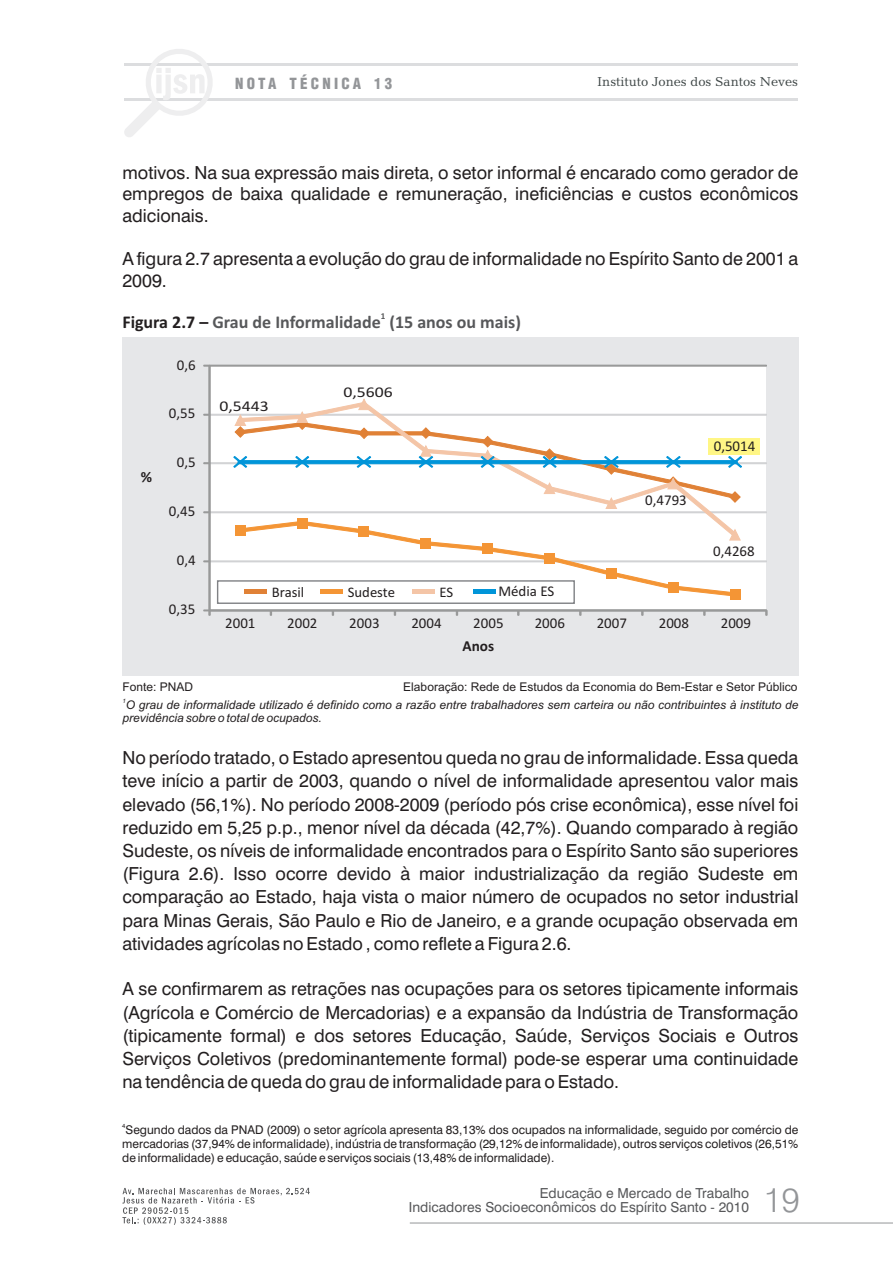
<style>
.page{position:relative;width:893px;height:1263px;background:#fff}
.page>*{position:absolute;margin:0;border:0;box-sizing:border-box;transform-origin:0 0}
.t1{font:300 33.9px "Swiss 721 BT";color:#939598}
.t2{font:18px/23.2px "Swiss 721 BT";color:#231f20;text-align:justify}
.t3{font:700 18px "Calibri";color:#57585a}
.t4{font:700 15.45px "Calibri";color:#231f20}
.t5{font:700 15.3px "Calibri";color:#231f20}
.t6{font:15px "Calibri";color:#231f20}
.t7{font:900 condensed 15px "Helvetica LT";letter-spacing:.215em;color:#939598}
.t8{font:15px "Calibri";color:#231f20;scale:1.19 1}
.t9{font:14.7px "Calibri";color:#231f20}
.t10{font:13.8px/14.2px "Swiss 721 BT";color:#57585a;text-align:right}
.t11{font:13.2px "Candida BT";color:#3c4444}
.t12{font:12px/14.4px "Swiss 721 BT";color:#231f20;text-align:justify}
.t13{font:italic 12px/13.4px "Arial";color:#231f20}
.t14{font:12px "Arial";color:#231f20}
.t15{font:700 9px "Calibri";color:#57585a}
.t16{font:italic 6px "Arial";color:#231f20}
.t17{font:6px "Swiss 721 BT";color:#231f20}
.s1{color:#231f20}
</style>
<div class="page">
<svg style="left:122px;top:1188px;width:188px;height:37px"></svg>
<hr style="left:410px;top:1222px;width:483px;height:1px;background:#939598">
<hr style="left:124px;top:64px;width:674px;height:2px;background:#dcdddf">
<hr style="left:124px;top:98px;width:674px;height:3px;background:#dcdddf">
<svg style="left:124px;top:49px;width:92px;height:88px"></svg>
<div style="left:122px;top:338px;width:676px;height:338px;background:#e6e7e9"></div>
<svg style="left:203px;top:365px;width:565px;height:251px;background:#f4f2ee"></svg>
<div style="left:244px;top:589px;width:22px;height:5px;background:#e08136"></div>
<div style="left:320px;top:589px;width:22px;height:5px;background:#f49535"></div>
<div style="left:413px;top:589px;width:22px;height:5px;background:#f4c5a7"></div>
<div style="left:473px;top:589px;width:22px;height:5px;background:#0095d9"></div>
<p class="t7" style="left:235px;top:77px;width:159px">NOTA TÉCNICA 13</p>
<p class="t11" style="left:597px;top:76px;width:202px">Instituto Jones dos Santos Neves</p>
<p class="t2" style="left:122px;top:163px;width:677px;line-height:21.6px">motivos. Na sua expressão mais direta, o setor informal é encarado como gerador de empregos de baixa qualidade e remuneração, ineficiências e custos econômicos adicionais.</p>
<p class="t2" style="left:122px;top:249px;width:677px;line-height:21.6px">A figura 2.7 apresenta a evolução do grau de informalidade no Espírito Santo de 2001 a<br>2009.</p>
<p class="t15" style="left:381px;top:312px;width:6px">1</p>
<p class="t3" style="left:122px;top:314px;width:400px"><span class="s1">Figura 2.7 –</span> Grau de Informalidade (15 anos ou mais)</p>
<p class="t4" style="left:141px;top:470px;width:13px">%</p>
<p class="t6" style="left:177px;top:359px;width:20px">0,6</p>
<p class="t6" style="left:169px;top:407px;width:28px">0,55</p>
<p class="t6" style="left:177px;top:456px;width:20px">0,5</p>
<p class="t6" style="left:169px;top:505px;width:28px">0,45</p>
<p class="t6" style="left:177px;top:554px;width:20px">0,4</p>
<p class="t6" style="left:169px;top:603px;width:28px">0,35</p>
<p class="t8" style="left:219px;top:400px;width:43px">0,5443</p>
<p class="t8" style="left:343px;top:386px;width:43px">0,5606</p>
<p class="t9" style="left:272px;top:586px;width:34px">Brasil</p>
<p class="t9" style="left:348px;top:586px;width:49px">Sudeste</p>
<p class="t9" style="left:439px;top:586px;width:15px">ES</p>
<p class="t6" style="left:498px;top:584px;width:58px">Média ES</p>
<p class="t6" style="left:645px;top:493px;width:43px">0,4793</p>
<p class="t6" style="left:714px;top:439px;width:43px">0,5014</p>
<p class="t6" style="left:713px;top:544px;width:43px">0,4268</p>
<p class="t6" style="left:225px;top:617px;width:32px">2001</p>
<p class="t6" style="left:287px;top:617px;width:32px">2002</p>
<p class="t6" style="left:349px;top:617px;width:32px">2003</p>
<p class="t6" style="left:411px;top:617px;width:32px">2004</p>
<p class="t6" style="left:473px;top:617px;width:32px">2005</p>
<p class="t6" style="left:535px;top:617px;width:32px">2006</p>
<p class="t6" style="left:597px;top:617px;width:32px">2007</p>
<p class="t6" style="left:659px;top:617px;width:32px">2008</p>
<p class="t6" style="left:721px;top:617px;width:32px">2009</p>
<p class="t5" style="left:462px;top:639px;width:33px">Anos</p>
<p class="t14" style="left:122px;top:682px;width:72px">Fonte: PNAD</p>
<p class="t14" style="left:403px;top:682px;width:396px">Elaboração: Rede de Estudos da Economia do Bem-Estar e Setor Público</p>
<p class="t16" style="left:122px;top:698px;width:5px">1</p>
<p class="t13" style="left:122px;top:699px;width:677px">O grau de informalidade utilizado é definido como a razão entre trabalhadores sem carteira ou não contribuintes à instituto de previdência sobre o total de ocupados.</p>
<p class="t2" style="left:122px;top:748px;width:677px">No período tratado, o Estado apresentou queda no grau de informalidade. Essa queda teve início a partir de 2003, quando o nível de informalidade apresentou valor mais elevado (56,1%). No período 2008-2009 (período pós crise econômica), esse nível foi reduzido em 5,25 p.p., menor nível da década (42,7%). Quando comparado à região Sudeste, os níveis de informalidade encontrados para o Espírito Santo são superiores (Figura 2.6). Isso ocorre devido à maior industrialização da região Sudeste em comparação ao Estado, haja vista o maior número de ocupados no setor industrial para Minas Gerais, São Paulo e Rio de Janeiro, e a grande ocupação observada em atividades agrícolas no Estado , como reflete a Figura 2.6.</p>
<p class="t2" style="left:122px;top:979px;width:677px">A se confirmarem as retrações nas ocupações para os setores tipicamente informais (Agrícola e Comércio de Mercadorias) e a expansão da Indústria de Transformação (tipicamente formal) e dos setores Educação, Saúde, Serviços Sociais e Outros Serviços Coletivos (predominantemente formal) pode-se esperar uma continuidade na tendência de queda do grau de informalidade para o Estado.</p>
<p class="t17" style="left:122px;top:1123px;width:5px">4</p>
<p class="t12" style="left:122px;top:1123px;width:678px">Segundo dados da PNAD (2009) o setor agrícola apresenta 83,13% dos ocupados na informalidade, seguido por comércio de mercadorias (37,94% de informalidade), indústria de transformação (29,12% de informalidade), outros serviços coletivos (26,51% de informalidade) e educação, saúde e serviços sociais (13,48% de informalidade).</p>
<p class="t10" style="left:409px;top:1187px;width:342px">Educação e Mercado de Trabalho<br>Indicadores Socioeconômicos do Espírito Santo - 2010</p>
<h1 class="t1" style="left:764px;top:1186px;width:38px">19</h1>
</div>
